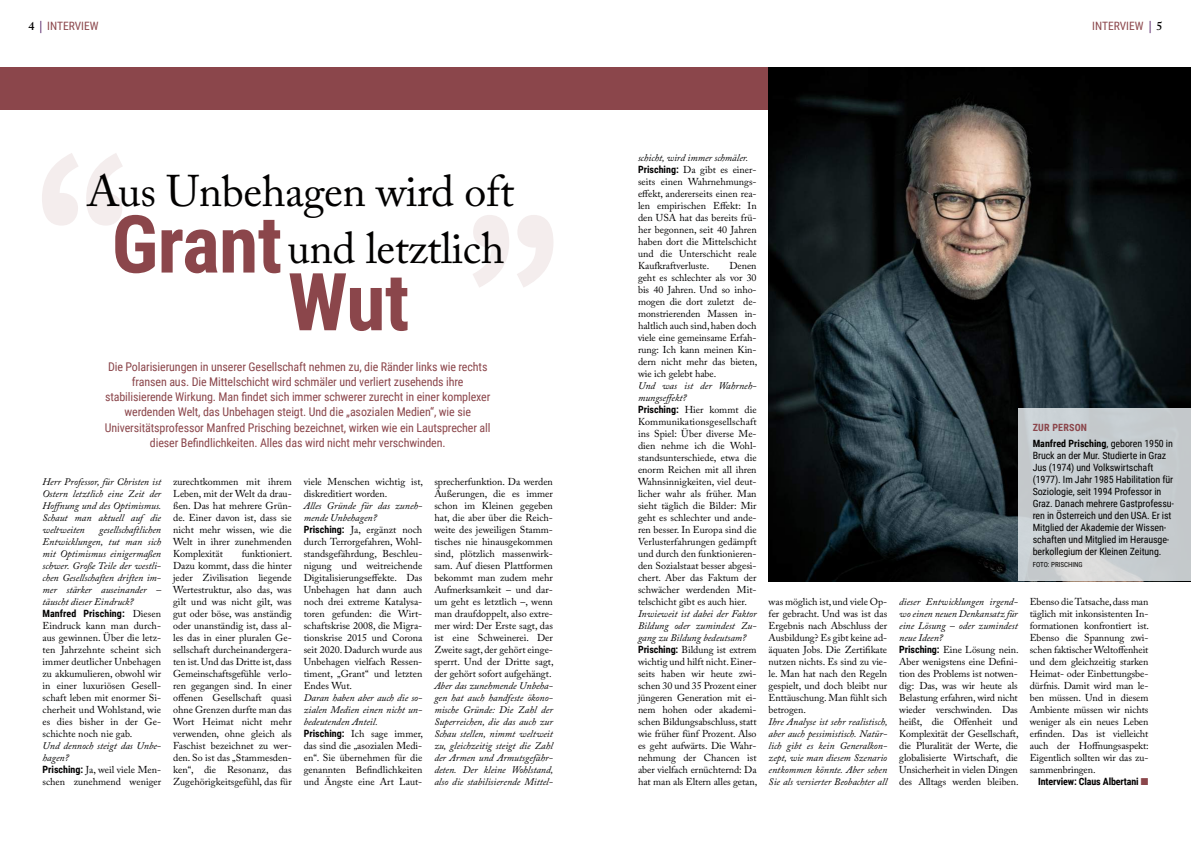
<style>
.page{position:relative;width:1191px;height:842px;background:#fff}
.page>*{position:absolute;margin:0;border:0;box-sizing:border-box;transform-origin:0 0}
.t1{font:700 210.7px "Source Sans Pro";color:#f4eded}
.t2{font:700 80px "Roboto Condensed";color:#8b464b}
.t3{font:44px/57px "Adobe Caslon Pro";letter-spacing:-.01em;color:#020100;text-align:center}
.t4{font:12px/15px "Roboto Condensed";letter-spacing:-.01em;color:#8b464b;text-align:center}
.t5{font:11.5px "Roboto Condensed";color:#8b464b}
.t6{font:10px/12px "Adobe Caslon Pro";color:#020100}
.t7{font:italic 10px/12px "Adobe Caslon Pro";color:#020100;text-align:justify}
.t8{font:10px/12px "Roboto Condensed";letter-spacing:-.01em;color:#020100}
.t9{font:700 10px/16px "Roboto Condensed";color:#020100}
.t10{font:7px "Roboto Condensed";color:#020100}
.s1{font-family:"Adobe Caslon Pro";font-weight:600;font-size:12px;color:#020100}
.s2{font-family:"Adobe Caslon Pro";font-weight:600;font-size:12px;color:#460d58}
.s3{font-family:"Roboto Condensed";font-weight:700;font-size:80px;color:#8b464b}
.s4{font-family:"Adobe Caslon Pro";font-weight:400}
.s5{font-style:italic}
.s6{font-family:"Roboto Condensed";font-weight:700}
.s7{color:#8b464b}
.s8{font-weight:400}
</style>
<div class="page">
<div style="left:0;top:67px;width:1191px;height:43px;background:#8b464b"></div>
<img style="left:768px;top:67px;width:423px;height:514px">
<div style="left:1018px;top:409px;width:173px;height:172px;background:#e8edf0;opacity:.85"></div>
<p class="t5" style="left:28px;top:21px;width:72px"><span class="s1">4</span> <span class="s2">|</span> INTERVIEW</p>
<p class="t5" style="left:1092px;top:21px;width:72px">INTERVIEW <span class="s2">|</span> <span class="s1">5</span></p>
<h1 class="t1" style="left:30px;top:139px;width:109px">‘‘</h1>
<h3 class="t3" style="left:87px;top:167px;width:429px">Aus Unbehagen wird oft<br><span class="s3">Grant</span> und letztlich</h3>
<h2 class="t2" style="left:288px;top:270px;width:123px">Wut</h2>
<p class="t4" style="left:105px;top:361px;width:387px">Die Polarisierungen in unserer Gesellschaft nehmen zu, die Ränder links wie rechts fransen aus. Die Mittelschicht wird schmäler und verliert zusehends ihre stabilisierende Wirkung. Man findet sich immer schwerer zurecht in einer komplexer werdenden Welt, das Unbehagen steigt. Und die „asozialen Medien“, wie sie Universitätsprofessor Manfred Prisching bezeichnet, wirken wie ein Lautsprecher all dieser Befindlichkeiten. Alles das wird nicht mehr verschwinden.</p>
<h1 class="t1" style="left:565px;top:302px;width:109px;rotate:-180deg">‘‘</h1>
<p class="t7" style="left:43px;top:477px;width:120px">Herr Professor, für Christen ist Ostern letztlich eine Zeit der Hoffnung und des Optimismus.<br>Schaut man aktuell auf die weltweiten</p>
<p class="t7" style="left:43px;top:525px;width:120px;text-indent:57px">gesellschaftlichen Entwicklungen, tut man sich mit Optimismus einigermaßen schwer. Große Teile der westli‐ chen Gesellschaften driften im‐ mer stärker auseinander – täuscht dieser Eindruck?</p>
<p class="t9" style="left:43px;top:607px;width:120px">Manfred Prisching: <span class="s4">Diesen</span></p>
<p class="t6" style="left:43px;top:621px;width:120px;text-align:justify">Eindruck kann man durch‐ aus gewinnen. Über die letz‐ ten Jahrzehnte scheint sich immer deutlicher Unbehagen zu akkumulieren, obwohl wir in einer luxuriösen Gesell‐ schaft leben mit enormer Si‐ cherheit und Wohlstand, wie es dies bisher in der Ge‐ schichte noch nie gab.</p>
<p class="t6" style="left:43px;top:741px;width:120px"><span class="s5">Und dennoch steigt das Unbe‐ hagen?<br></span><span class="s6">Prisching:</span> Ja, weil viele Men‐ schen zunehmend weniger</p>
<p class="t6" style="left:173px;top:477px;width:120px;text-align:justify">zurechtkommen mit ihrem Leben, mit der Welt da drau‐ ßen. Das hat mehrere Grün‐ de. Einer davon ist, dass sie nicht mehr wissen, wie die Welt in ihrer zunehmenden Komplexität</p>
<p class="t6" style="left:173px;top:549px;width:121px;text-align:justify;text-indent:69px">funktioniert.<br>Dazu kommt, dass die hinter jeder Zivilisation liegende Wertestruktur, also das, was gilt und was nicht gilt, was gut oder böse, was anständig oder unanständig ist, dass al‐ les das in einer pluralen Ge‐ sellschaft durcheinandergera‐ ten ist. Und das Dritte ist, dass Gemeinschaftsgefühle verlo‐ ren gegangen sind. In einer offenen Gesellschaft quasi ohne Grenzen durfte man das Wort Heimat nicht mehr verwenden, ohne gleich als Faschist bezeichnet zu wer‐ den. So ist das „Stammesden‐ ken“, die Resonanz, das Zugehörigkeitsgefühl, das für</p>
<p class="t6" style="left:304px;top:477px;width:121px">viele Menschen wichtig ist, diskreditiert worden.</p>
<p class="t6" style="left:304px;top:501px;width:120px"><span class="s5">Alles Gründe für das zuneh‐ mende Unbehagen?<br></span><span class="s6">Prisching:</span> Ja, ergänzt noch durch Terrorgefahren, Wohl‐ standsgefährdung, Beschleu‐ nigung und weitreichende<br>Digitalisierungseffekte. Das<br>Unbehagen hat dann auch noch drei extreme Katalysa‐ toren gefunden: die Wirt‐ schaftskrise 2008, die Migra‐ tionskrise 2015 und Corona seit 2020. Dadurch wurde aus<br>Unbehagen vielfach Ressen‐ timent, „Grant“ und letzten<br>Endes Wut.</p>
<p class="t6" style="left:304px;top:693px;width:121px"><span class="s5">Daran haben aber auch die so‐ zialen Medien einen nicht un‐ bedeutenden Anteil.<br></span><span class="s6">Prisching:</span> Ich sage immer, das sind die „asozialen Medi‐ en“. Sie übernehmen für die genannten Befindlichkeiten und Ängste eine Art Laut‐</p>
<p class="t6" style="left:434px;top:477px;width:121px;text-align:justify">sprecherfunktion. Da werden Äußerungen, die es immer schon im Kleinen gegeben hat, die aber über die Reich‐ weite des jeweiligen Stamm‐ tisches nie hinausgekommen sind, plötzlich massenwirk‐ sam. Auf diesen Plattformen bekommt man zudem mehr Aufmerksamkeit – und dar‐ um geht es letztlich –, wenn man draufdoppelt, also extre‐ mer wird: Der Erste sagt, das ist eine Schweinerei. Der Zweite sagt, der gehört einge‐ sperrt. Und der Dritte sagt, der gehört sofort aufgehängt.</p>
<p class="t7" style="left:434px;top:681px;width:120px">Aber das zunehmende Unbeha‐ gen hat auch handfeste ökono‐ mische Gründe: Die Zahl der Superreichen, die das auch zur Schau stellen, nimmt weltweit zu, gleichzeitig steigt die Zahl der Armen und Armutsgefähr‐ deten. Der kleine Wohlstand, also die stabilisierende Mittel‐</p>
<p class="t6" style="left:638px;top:153px;width:120px"><span class="s5">schicht, wird immer schmäler.<br></span><span class="s6">Prisching:</span> Da gibt es einer‐ seits einen Wahrnehmungs‐ effekt, andererseits einen rea‐ len empirischen Effekt: In den USA hat das bereits frü‐ her begonnen, seit 40 Jahren haben dort die Mittelschicht und die Unterschicht reale<br>Kaufkraftverluste.</p>
<p class="t6" style="left:638px;top:261px;width:121px;text-align:justify;text-indent:91px">Denen geht es schlechter als vor 30 bis 40 Jahren. Und so inho‐ mogen die dort zuletzt de‐ monstrierenden Massen in‐ haltlich auch sind, haben doch viele eine gemeinsame Erfah‐ rung: Ich kann meinen Kin‐ dern nicht mehr das bieten, wie ich gelebt habe.</p>
<p class="t6" style="left:638px;top:381px;width:120px"><span class="s5">Und was ist der Wahrneh‐ mungseffekt?<br></span><span class="s6">Prisching:</span> Hier kommt die<br>Kommunikationsgesellschaft ins Spiel: Über diverse Me‐ dien nehme ich die Wohl‐ standsunterschiede, etwa die enorm Reichen mit all ihren<br>Wahnsinnigkeiten, viel deut‐ licher wahr als früher. Man sieht täglich die Bilder: Mir geht es schlechter und ande‐ ren besser. In Europa sind die<br>Verlusterfahrungen gedämpft und durch den funktionieren‐ den Sozialstaat besser abgesi‐ chert. Aber das Faktum der schwächer werdenden Mit‐ telschicht gibt es auch hier.</p>
<p class="t6" style="left:638px;top:609px;width:121px"><span class="s5">Inwieweit ist dabei der Faktor<br>Bildung oder zumindest Zu‐ gang zu Bildung bedeutsam?<br></span><span class="s6">Prisching:</span> Bildung ist extrem wichtig und hilft nicht.Einer‐ seits haben wir heute zwi‐ schen 30 und 35 Prozent einer jüngeren Generation mit ei‐ nem hohen oder akademi‐ schen Bildungsabschluss, statt wie früher fünf Prozent. Also es geht aufwärts. Die Wahr‐ nehmung der Chancen ist aber vielfach ernüchternd: Da hat man als Eltern alles getan,</p>
<p class="t9" style="left:1032px;top:420px;width:142px"><span class="s7">ZUR PERSON<br></span>Manfred Prisching<span class="s8">, geboren 1950 in</span></p>
<p class="t8" style="left:1032px;top:450px;width:143px">Bruck an der Mur. Studierte in Graz Jus (1974) und Volkswirtschaft (1977). Im Jahr 1985 Habilitation für Soziologie, seit 1994 Professor in Graz. Danach mehrere Gastprofessu‐ ren in Österreich und den USA. Er ist Mitglied der Akademie der Wissen‐ schaften und Mitglied im Herausge‐ berkollegium der Kleinen Zeitung.</p>
<p class="t10" style="left:1032px;top:562px;width:51px">FOTO: PRISCHING</p>
<p class="t6" style="left:768px;top:597px;width:120px;text-align:justify">was möglich ist, und viele Op‐ fer gebracht. Und was ist das Ergebnis nach Abschluss der Ausbildung? Es gibt keine ad‐ äquaten Jobs. Die Zertifikate nutzen nichts. Es sind zu vie‐ le. Man hat nach den Regeln gespielt, und doch bleibt nur Enttäuschung. Man fühlt sich betrogen.</p>
<p class="t7" style="left:768px;top:717px;width:120px">Ihre Analyse ist sehr realistisch, aber auch pessimistisch. Natür‐ lich gibt es kein Generalkon‐ zept, wie man diesem Szenario entkommen könnte. Aber sehen Sie als versierter Beobachter all</p>
<p class="t6" style="left:899px;top:597px;width:121px"><span class="s5">dieser Entwicklungen irgend‐ wo einen neuen Denkansatz für eine Lösung – oder zumindest neue Ideen?<br></span><span class="s6">Prisching:</span> Eine Lösung nein.<br>Aber wenigstens eine Defini‐ tion des Problems ist notwen‐ dig: Das, was wir heute als<br>Belastung erfahren, wird nicht wieder verschwinden. Das heißt, die Offenheit und<br>Komplexität der Gesellschaft, die Pluralität der Werte, die globalisierte Wirtschaft, die<br>Unsicherheit in vielen Dingen des Alltags werden bleiben.</p>
<p class="t6" style="left:1029px;top:597px;width:121px;text-align:justify">Ebenso die Tatsache, dass man täglich mit inkonsistenten In‐ formationen konfrontiert ist.<br>Ebenso die Spannung zwi‐ schen faktischer Weltoffenheit und dem gleichzeitig starken Heimat- oder Einbettungsbe‐ dürfnis. Damit wird man le‐ ben müssen. Und in diesem Ambiente müssen wir nichts weniger als ein neues Leben erfinden. Das ist vielleicht auch der Hoffnungsaspekt:<br>Eigentlich sollten wir das zu‐ sammenbringen.</p>
<p class="t9" style="left:1038px;top:775px;width:112px">Interview: Claus Albertani <span class="s7">■</span></p>
</div>
